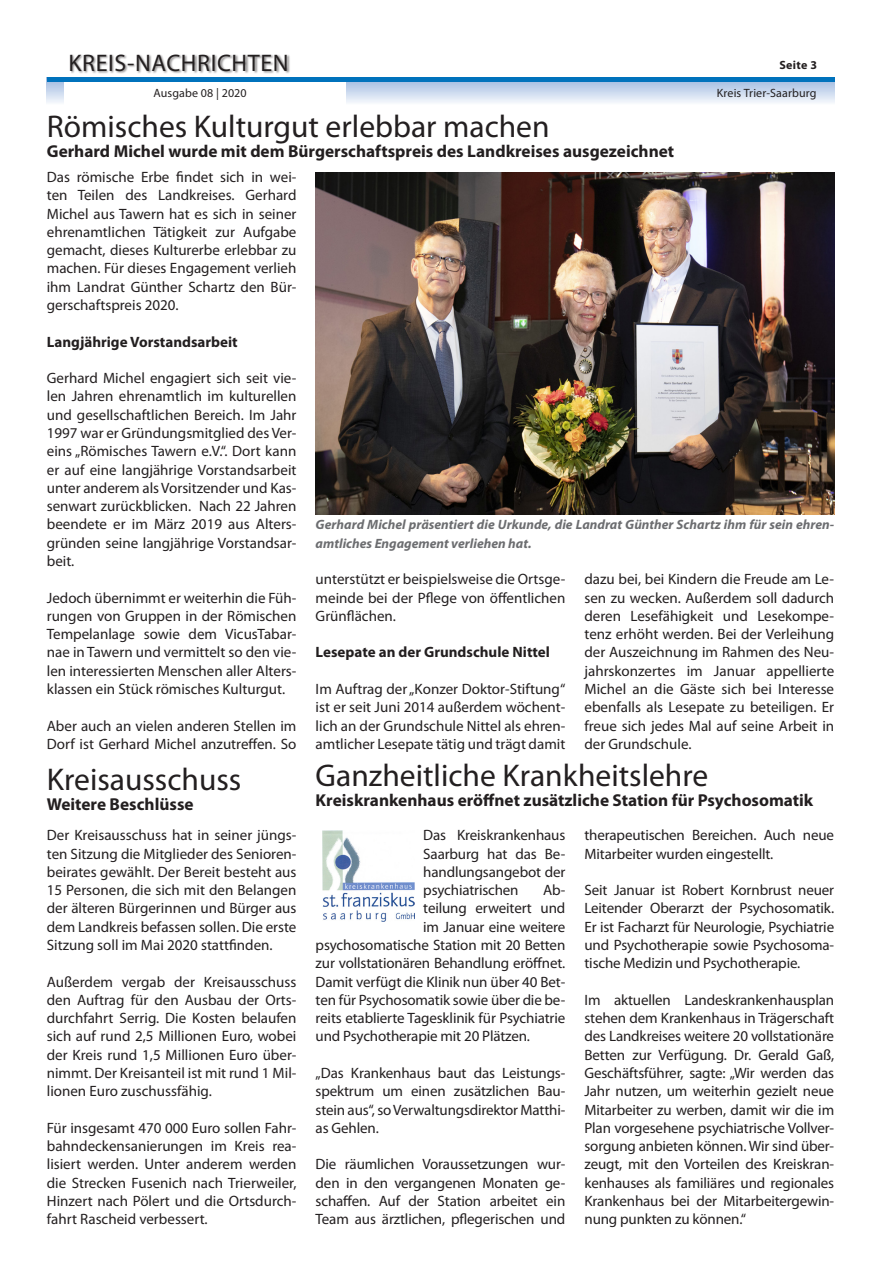
<style>
.page{position:relative;width:881px;height:1263px;background:#fff}
.page>*{position:absolute;margin:0;border:0;box-sizing:border-box;transform-origin:0 0}
.Headline{font:31.5px "Myriad Pro";color:#231f20}
.t1{font:24px "Myriad Pro";letter-spacing:.025em;color:#231f20}
.Subline{font:700 17.25px "Myriad Pro";color:#231f20}
.Fließtext{font:15px/18.3px "Myriad Pro";letter-spacing:-.01em;color:#231f20;text-align:justify}
.Fließtext-2{font:700 15px "Myriad Pro";color:#231f20}
.Bilduntertitel{font:italic 700 13.5px/18.3px "Myriad Pro";color:#6c6d70}
.t2{font:12px "Myriad Pro";letter-spacing:.01em;color:#231f20}
.t3{font:700 12px "Myriad Pro";letter-spacing:.025em;color:#231f20}
</style>
<div class="page">
<svg style="left:47px;top:82px;width:786px;height:21px;background:#cedbef"></svg>
<div style="left:64px;top:0;width:281px;height:113px;background:#fff"></div>
<div style="left:71px;top:54px;width:219px;height:20px;background:#231f20;opacity:.5"></div>
<hr style="left:47px;top:78px;width:786px;height:4px;background:#0072bc">
<img style="left:315px;top:173px;width:518px;height:341px">
<img style="left:322px;top:831px;width:92px;height:90px">
<h2 class="t1" style="left:68px;top:48px;width:221px">KREIS-NACHRICHTEN</h2>
<p class="t2" style="left:153px;top:86px;width:95px">Ausgabe 08 | 2020</p>
<p class="Headline" style="left:47px;top:107px;width:504px">Römisches Kulturgut erlebbar machen</p>
<p class="Subline" style="left:47px;top:140px;width:628px">Gerhard Michel wurde mit dem Bürgerschaftspreis des Landkreises ausgezeichnet</p>
<p class="t3" style="left:779px;top:57px;width:39px">Seite 3</p>
<p class="t2" style="left:716px;top:86px;width:101px">Kreis Trier-Saarburg</p>
<p class="Fließtext" style="left:47px;top:168px;width:251px">Das römische Erbe findet sich in wei&shy;ten Teilen des Landkreises. Gerhard Michel aus Tawern hat es sich in seiner ehrenamtlichen Tätigkeit zur Aufgabe gemacht, dieses Kulturerbe erlebbar zu machen. Für dieses Engagement verlieh ihm Landrat Günther Schartz den Bür&shy;gerschaftspreis 2020.</p>
<p class="Fließtext-2" style="left:47px;top:332px;width:192px">Langjährige Vorstandsarbeit</p>
<p class="Fließtext" style="left:47px;top:369px;width:251px">Gerhard Michel engagiert sich seit vie&shy;len Jahren ehrenamtlich im kulturellen und gesellschaftlichen Bereich. Im Jahr 1997 war er Gründungsmitglied des Ver&shy;eins „Römisches Tawern e.V.“. Dort kann er auf eine langjährige Vorstandsarbeit unter anderem als Vorsitzender und Kas&shy;senwart zurückblicken. Nach 22 Jahren beendete er im März 2019 aus Alters&shy;gründen seine langjährige Vorstandsar&shy;beit.</p>
<p class="Fließtext" style="left:47px;top:588px;width:251px">Jedoch übernimmt er weiterhin die Füh&shy;rungen von Gruppen in der Römischen Tempelanlage sowie dem VicusTabar&shy;nae in Tawern und vermittelt so den vie&shy;len interessierten Menschen aller Alters&shy;klassen ein Stück römisches Kulturgut.</p>
<p class="Fließtext" style="left:47px;top:716px;width:251px">Aber auch an vielen anderen Stellen im<br>Dorf ist Gerhard Michel anzutreffen. So</p>
<p class="Headline" style="left:47px;top:760px;width:196px">Kreisausschuss</p>
<p class="Subline" style="left:47px;top:793px;width:148px">Weitere Beschlüsse</p>
<p class="Fließtext" style="left:47px;top:826px;width:251px">Der Kreisausschuss hat in seiner jüngs&shy;ten Sitzung die Mitglieder des Senioren&shy;beirates gewählt. Der Bereit besteht aus 15 Personen, die sich mit den Belangen der älteren Bürgerinnen und Bürger aus dem Landkreis befassen sollen. Die erste Sitzung soll im Mai 2020 stattfinden.</p>
<p class="Fließtext" style="left:47px;top:972px;width:251px">Außerdem vergab der Kreisausschuss den Auftrag für den Ausbau der Orts&shy;durchfahrt Serrig. Die Kosten belaufen sich auf rund 2,5 Millionen Euro, wobei der Kreis rund 1,5 Millionen Euro über&shy;nimmt. Der Kreisanteil ist mit rund 1 Mil&shy;lionen Euro zuschussfähig.</p>
<p class="Fließtext" style="left:47px;top:1118px;width:251px">Für insgesamt 470 000 Euro sollen Fahr&shy;bahndeckensanierungen im Kreis rea&shy;lisiert werden. Unter anderem werden die Strecken Fusenich nach Trierweiler, Hinzert nach Pölert und die Ortsdurch&shy;fahrt Rascheid verbessert.</p>
<p class="Bilduntertitel" style="left:315px;top:515px;width:520px">Gerhard Michel präsentiert die Urkunde, die Landrat Günther Schartz ihm für sein ehren&shy;amtliches Engagement verliehen hat.</p>
<p class="Fließtext" style="left:315px;top:570px;width:251px">unterstützt er beispielsweise die Ortsge&shy;meinde bei der Pflege von öffentlichen Grünflächen.</p>
<p class="Fließtext-2" style="left:315px;top:643px;width:236px">Lesepate an der Grundschule Nittel</p>
<p class="Fließtext" style="left:315px;top:680px;width:251px">Im Auftrag der „Konzer Doktor-Stiftung“ ist er seit Juni 2014 außerdem wöchent&shy;lich an der Grundschule Nittel als ehren&shy;amtlicher Lesepate tätig und trägt damit</p>
<p class="Fließtext" style="left:584px;top:570px;width:251px">dazu bei, bei Kindern die Freude am Le&shy;sen zu wecken. Außerdem soll dadurch deren Lesefähigkeit und Lesekompe&shy;tenz erhöht werden. Bei der Verleihung der Auszeichnung im Rahmen des Neu&shy;jahrskonzertes im Januar appellierte Michel an die Gäste sich bei Interesse ebenfalls als Lesepate zu beteiligen. Er freue sich jedes Mal auf seine Arbeit in der Grundschule.</p>
<p class="Headline" style="left:315px;top:756px;width:394px">Ganzheitliche Krankheitslehre</p>
<p class="Subline" style="left:315px;top:789px;width:499px">Kreiskrankenhaus eröffnet zusätzliche Station für Psychosomatik</p>
<p class="Fließtext" style="left:423px;top:826px;width:143px">Das Kreiskrankenhaus Saarburg hat das Be&shy;handlungsangebot der psychiatrischen</p>
<p class="Fließtext" style="left:584px;top:826px;width:251px">therapeutischen Bereichen. Auch neue<br>Mitarbeiter wurden eingestellt.</p>
<p class="Fließtext" style="left:584px;top:881px;width:251px">Seit Januar ist Robert Kornbrust neuer Leitender Oberarzt der Psychosomatik.<br>Er ist Facharzt für Neurologie, Psychiatrie und Psychotherapie sowie Psychosoma&shy;tische Medizin und Psychotherapie.</p>
<p class="Fließtext" style="left:584px;top:990px;width:251px">Im aktuellen Landeskrankenhausplan stehen dem Krankenhaus in Trägerschaft des Landkreises weitere 20 vollstationäre Betten zur Verfügung. Dr. Gerald Gaß, Geschäftsführer, sagte: „Wir werden das Jahr nutzen, um weiterhin gezielt neue Mitarbeiter zu werben, damit wir die im Plan vorgesehene psychiatrische Vollver&shy;sorgung anbieten können. Wir sind über&shy;zeugt, mit den Vorteilen des Kreiskran&shy;kenhauses als familiäres und regionales Krankenhaus bei der Mitarbeitergewin&shy;nung punkten zu können.“</p>
<p class="Fließtext" style="left:543px;top:881px;width:24px">Ab-</p>
<p class="Fließtext" style="left:423px;top:899px;width:143px">teilung erweitert und</p>
<p class="Fließtext" style="left:423px;top:917px;width:143px">im Januar eine weitere</p>
<p class="Fließtext" style="left:315px;top:935px;width:251px">psychosomatische Station mit 20 Betten</p>
<p class="Fließtext" style="left:315px;top:954px;width:251px">zur vollstationären Behandlung eröffnet.</p>
<p class="Fließtext" style="left:315px;top:972px;width:251px">Damit verfügt die Klinik nun über 40 Bet-</p>
<p class="Fließtext" style="left:315px;top:990px;width:251px">ten für Psychosomatik sowie über die be-</p>
<p class="Fließtext" style="left:315px;top:1009px;width:251px">reits etablierte Tagesklinik für Psychiatrie</p>
<p class="Fließtext" style="left:315px;top:1027px;width:216px">und Psychotherapie mit 20 Plätzen.</p>
<p class="Fließtext" style="left:315px;top:1063px;width:251px">„Das Krankenhaus baut das Leistungs&shy;spektrum um einen zusätzlichen Bau&shy;stein aus“, so Verwaltungsdirektor Matthi&shy;as Gehlen.</p>
<p class="Fließtext" style="left:315px;top:1155px;width:251px">Die räumlichen Voraussetzungen wur&shy;den in den vergangenen Monaten ge&shy;schaffen. Auf der Station arbeitet ein Team aus ärztlichen, pflegerischen und</p>
</div>
